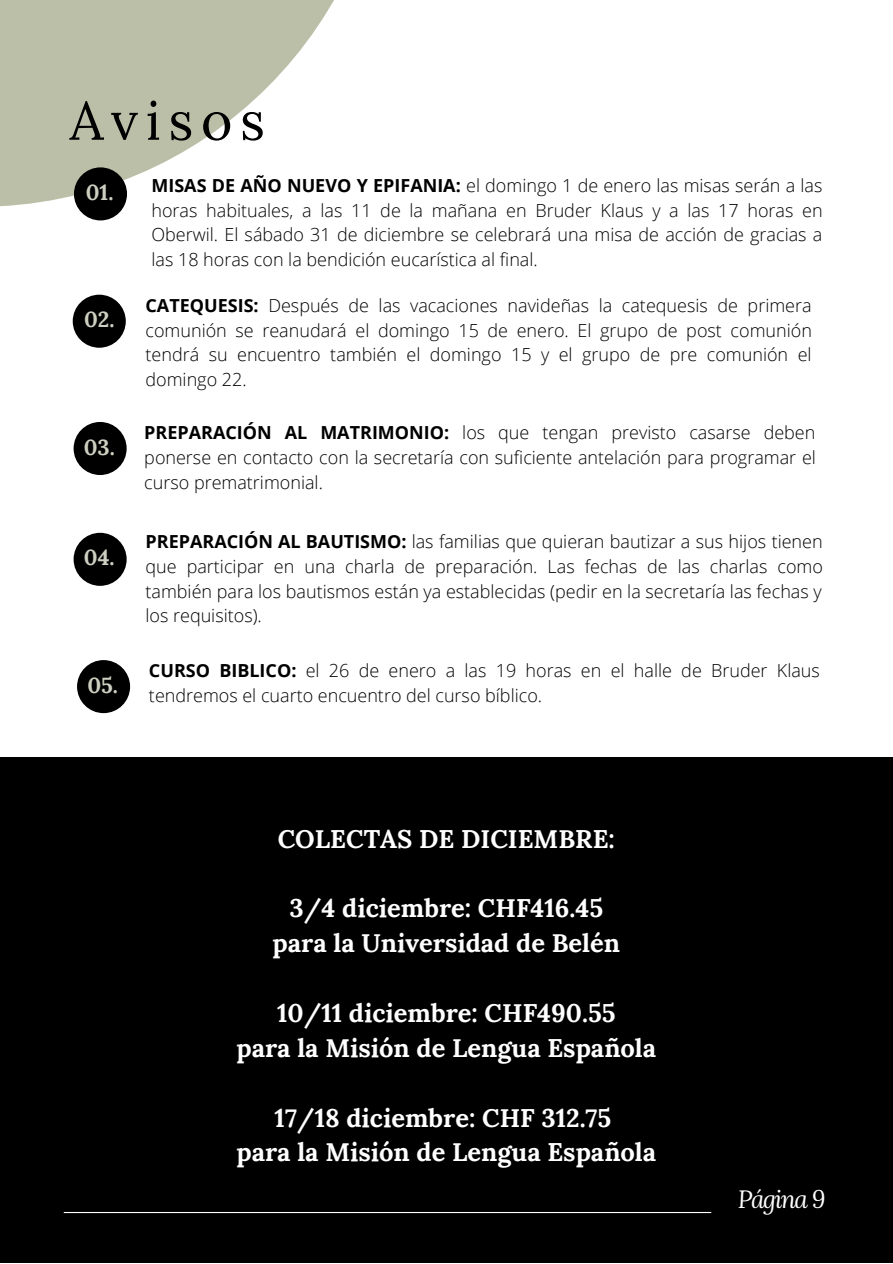
<style>
.page{position:relative;width:893px;height:1264px;background:#fff}
.page>*{position:absolute;margin:0;border:0;box-sizing:border-box;transform-origin:0 0}
.t1{font:53.85px "Lora";letter-spacing:.14em;color:#000}
.t2{font:700 25.5px/34.8px "Lora";color:#fff;text-align:center}
.t3{font:italic 24.75px "Lora";letter-spacing:-.06em;color:#fff}
.t4{font:700 21.75px "Lora";color:#cdcfc0}
.t5{font:300 18px/24.8px "Open Sans";color:#000;text-align:justify}
.s1{font-weight:700}
</style>
<div class="page">
<div style="left:0;top:757px;width:892px;height:505px;background:#000"></div>
<hr style="left:64px;top:1211px;width:646px;height:1px;background:#fff">
<svg style="left:0;top:0;width:334px;height:207px;fill:#bcbfa7"></svg>
<div style="left:74px;top:167px;width:53px;height:53px;background:#000;border-radius:50%"></div>
<div style="left:74px;top:422px;width:53px;height:53px;background:#000;border-radius:50%"></div>
<div style="left:74px;top:533px;width:53px;height:53px;background:#000;border-radius:50%"></div>
<div style="left:73px;top:295px;width:53px;height:53px;background:#000;border-radius:50%"></div>
<div style="left:77px;top:660px;width:53px;height:53px;background:#000;border-radius:50%"></div>
<h1 class="t1" style="left:70px;top:86px;width:197px">Avisos</h1>
<p class="t4" style="left:86px;top:178px;width:29px">01.</p>
<p class="t4" style="left:84px;top:305px;width:32px">02.</p>
<p class="t4" style="left:84px;top:432px;width:33px">03.</p>
<p class="t4" style="left:84px;top:543px;width:32px">04.</p>
<p class="t4" style="left:87px;top:670px;width:32px">05.</p>
<p class="t5" style="left:151px;top:172px;width:672px"><span class="s1">MISAS DE AÑO NUEVO Y EPIFANIA:</span> el domingo 1 de enero las misas serán a las horas habituales, a las 11 de la mañana en Bruder Klaus y a las 17 horas en Oberwil. El sábado 31 de diciembre se celebrará una misa de acción de gracias a las 18 horas con la bendición eucarística al final.</p>
<p class="t5" style="left:145px;top:292px;width:667px"><span class="s1">CATEQUESIS:</span> Después de las vacaciones navideñas la catequesis de primera comunión se reanudará el domingo 15 de enero. El grupo de post comunión tendrá su encuentro también el domingo 15 y el grupo de pre comunión el domingo 22.</p>
<p class="t5" style="left:144px;top:420px;width:673px"><span class="s1">PREPARACIÓN AL MATRIMONIO:</span> los que tengan previsto casarse deben ponerse en contacto con la secretaría con suficiente antelación para programar el curso prematrimonial.</p>
<p class="t5" style="left:145px;top:529px;width:679px"><span class="s1">PREPARACIÓN AL BAUTISMO:</span> las familias que quieran bautizar a sus hijos tienen que participar en una charla de preparación. Las fechas de las charlas como también para los bautismos están ya establecidas (pedir en la secretaría las fechas y los requisitos).</p>
<p class="t5" style="left:149px;top:658px;width:672px"><span class="s1">CURSO BIBLICO:</span> el 26 de enero a las 19 horas en el halle de Bruder Klaus tendremos el cuarto encuentro del curso bíblico.</p>
<h2 class="t2" style="left:278px;top:820px;width:339px">COLECTAS DE DICIEMBRE:</h2>
<h2 class="t2" style="left:272px;top:890px;width:349px">3/4 diciembre: CHF416.45 para la Universidad de Belén</h2>
<h2 class="t2" style="left:236px;top:995px;width:421px">10/11 diciembre: CHF490.55<br>para la Misión de Lengua Española</h2>
<h2 class="t2" style="left:236px;top:1099px;width:421px">17/18 diciembre: CHF 312.75<br>para la Misión de Lengua Española</h2>
<h3 class="t3" style="left:737px;top:1182px;width:89px">Página 9</h3>
</div>
